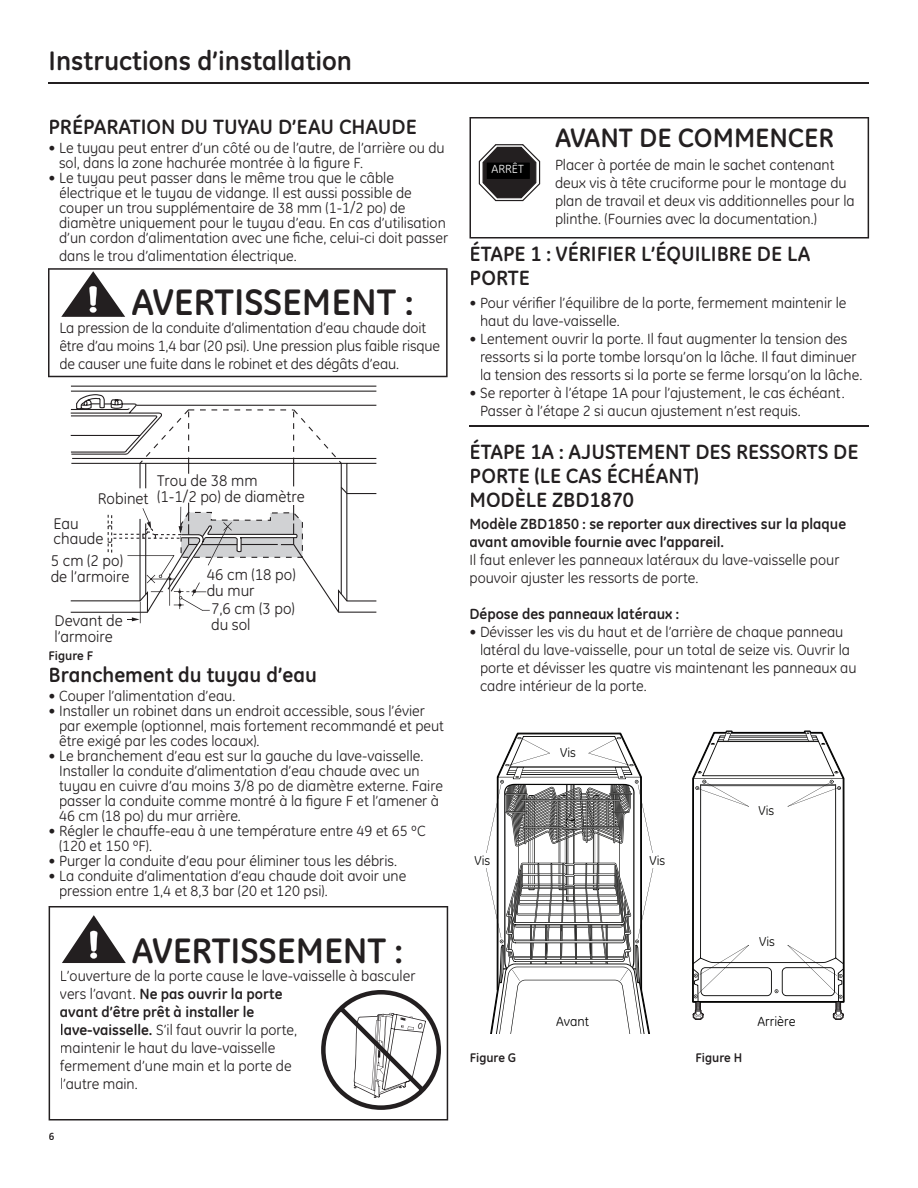
<style>
.page{position:relative;width:918px;height:1188px;background:#fff}
.page>*{position:absolute;margin:0;border:0;box-sizing:border-box;transform-origin:0 0}
.t1{font:700 37.5px "GE Inspira";color:#231f20}
.t2{font:700 36px "GE Inspira";color:#231f20}
.t3{font:700 27px "GE Inspira";color:#231f20}
.t4{font:700 21px/24px "GE Inspira";color:#231f20}
.t5{font:700 17.55px "GE Inspira";color:#fff}
.t6{font:15.75px/15.8px "GE Inspira";color:#231f20}
.t7{font:15px/18px "GE Inspira";color:#231f20}
.t8{font:700 15px/18px "GE Inspira";color:#231f20}
.t9{font:13.5px "GE Inspira";color:#000}
.t10{font:13.2px "GE Inspira";color:#050504}
.t11{font:700 12.75px "GE Inspira";color:#231f20}
.t12{font:12px "GE Inspira";color:#fff}
.t13{font:700 10.5px "GE Inspira";color:#231f20}
.s1{font-weight:700}
</style>
<div class="page">
<hr style="left:49px;top:82px;width:820px;height:2px;background:#231f20">
<hr style="left:60px;top:201px;width:345px;height:1px;background:#231f20">
<svg style="left:49px;top:906px;width:399px;height:214px"></svg>
<svg style="left:470px;top:117px;width:399px;height:122px"></svg>
<svg style="left:48px;top:268px;width:400px;height:109px"></svg>
<svg style="left:71px;top:386px;width:305px;height:227px"></svg>
<svg style="left:71px;top:394px;width:305px;height:218px"></svg>
<svg style="left:81px;top:399px;width:261px;height:224px"></svg>
<svg style="left:321px;top:990px;width:120px;height:120px"></svg>
<hr style="left:470px;top:426px;width:399px;height:1px;background:#231f20">
<svg style="left:692px;top:730px;width:153px;height:290px"></svg>
<svg style="left:486px;top:733px;width:168px;height:300px"></svg>
<div style="left:645px;top:854px;width:26px;height:14px;background:#fff"></div>
<svg style="left:479px;top:144px;width:61px;height:57px"></svg>
<h3 class="t3" style="left:49px;top:43px;width:305px">Instructions d’installation</h3>
<h3 class="t4" style="left:49px;top:114px;width:370px">PRÉPARATION DU TUYAU D’EAU CHAUDE</h3>
<p class="t7" style="left:59px;top:141px;width:387px;line-height:15px;text-indent:-10px">• Le tuyau peut entrer d’un côté ou de l’autre, de l’arrière ou du sol, dans la zone hachurée montrée à la figure F.</p>
<p class="t7" style="left:59px;top:171px;width:391px;line-height:15px;text-indent:-10px">• Le tuyau peut passer dans le même trou que le câble électrique et le tuyau de vidange. Il est aussi possible de couper un trou supplémentaire de 38 mm (1-1/2 po) de diamètre uniquement pour le tuyau d’eau. En cas d’utilisation d’un cordon d’alimentation avec une fiche, celui-ci doit passer</p>
<p class="t7" style="left:59px;top:247px;width:239px">dans le trou d’alimentation électrique.</p>
<h1 class="t1" style="left:131px;top:278px;width:283px">AVERTISSEMENT :</h1>
<p class="t7" style="left:59px;top:318px;width:382px">La pression de la conduite d’alimentation d’eau chaude doit être d’au moins 1,4 bar (20 psi). Une pression plus faible risque de causer une fuite dans le robinet et des dégâts d’eau.</p>
<p class="t6" style="left:98px;top:491px;width:52px">Robinet</p>
<p class="t6" style="left:54px;top:515px;width:51px">Eau chaude</p>
<p class="t6" style="left:51px;top:552px;width:80px">5 cm (2 po) de l’armoire</p>
<p class="t6" style="left:55px;top:613px;width:70px">Devant de l’armoire</p>
<p class="t6" style="left:157px;top:472px;width:149px">Trou de 38 mm<br>(1-1/2 po) de diamètre</p>
<p class="t6" style="left:207px;top:567px;width:91px">46 cm (18 po) du mur</p>
<p class="t6" style="left:211px;top:601px;width:85px">7,6 cm (3 po) du sol</p>
<p class="t11" style="left:49px;top:648px;width:46px">Figure F</p>
<h3 class="t4" style="left:49px;top:662px;width:270px">Branchement du tuyau d’eau</h3>
<p class="t7" style="left:49px;top:687px;width:188px">• Couper l’alimentation d’eau.</p>
<p class="t7" style="left:59px;top:704px;width:386px;line-height:15px;text-indent:-10px">• Installer un robinet dans un endroit accessible, sous l’évier par exemple (optionnel, mais fortement recommandé et peut être exigé par les codes locaux).</p>
<p class="t7" style="left:59px;top:749px;width:385px;line-height:15px;text-indent:-10px">• Le branchement d’eau est sur la gauche du lave-vaisselle.<br>Installer la conduite d’alimentation d’eau chaude avec un tuyau en cuivre d’au moins 3/8 po de diamètre externe. Faire passer la conduite comme montré à la figure F et l’amener à 46 cm (18 po) du mur arrière.</p>
<p class="t7" style="left:59px;top:824px;width:368px;line-height:15px;text-indent:-10px">• Régler le chauffe-eau à une température entre 49 et 65 ºC (120 et 150 ºF).</p>
<p class="t7" style="left:49px;top:852px;width:350px">• Purger la conduite d’eau pour éliminer tous les débris.</p>
<p class="t7" style="left:59px;top:869px;width:349px;line-height:15px;text-indent:-10px">• La conduite d’alimentation d’eau chaude doit avoir une pression entre 1,4 et 8,3 bar (20 et 120 psi).</p>
<h2 class="t2" style="left:132px;top:927px;width:272px">AVERTISSEMENT :</h2>
<p class="t7" style="left:60px;top:967px;width:357px">L’ouverture de la porte cause le lave-vaisselle à basculer vers l’avant. <span class="s1">Ne pas ouvrir la porte<br>avant d’être prêt à installer le<br>lave-vaisselle.</span> S’il faut ouvrir la porte,<br>maintenir le haut du lave-vaisselle<br>fermement d’une main et la porte de<br>l’autre main.</p>
<p class="t13" style="left:49px;top:1129px;width:7px">6</p>
<p class="t12" style="left:492px;top:162px;width:34px">ARRÊT</p>
<p class="t5" style="left:489px;top:161px;width:41px">STOP</p>
<h3 class="t3" style="left:555px;top:121px;width:281px">AVANT DE COMMENCER</h3>
<p class="t7" style="left:555px;top:156px;width:301px">Placer à portée de main le sachet contenant deux vis à tête cruciforme pour le montage du plan de travail et deux vis additionnelles pour la plinthe. (Fournies avec la documentation.)</p>
<h3 class="t4" style="left:470px;top:242px;width:342px">ÉTAPE 1 : VÉRIFIER L’ÉQUILIBRE DE LA<br>PORTE</h3>
<p class="t7" style="left:480px;top:294px;width:368px;text-indent:-10px">• Pour vérifier l’équilibre de la porte, fermement maintenir le haut du lave-vaisselle.</p>
<p class="t7" style="left:480px;top:330px;width:384px;text-indent:-10px">• Lentement ouvrir la porte. Il faut augmenter la tension des ressorts si la porte tombe lorsqu’on la lâche. Il faut diminuer la tension des ressorts si la porte se ferme lorsqu’on la lâche.</p>
<p class="t7" style="left:480px;top:384px;width:366px;text-indent:-10px">• Se reporter à l’étape 1A pour l’ajustement, le cas échéant.<br>Passer à l’étape 2 si aucun ajustement n’est requis.</p>
<h3 class="t4" style="left:470px;top:439px;width:390px">ÉTAPE 1A : AJUSTEMENT DES RESSORTS DE<br>PORTE (LE CAS ÉCHÉANT)<br>MODÈLE ZBD1870</h3>
<p class="t8" style="left:470px;top:515px;width:378px">Modèle ZBD1850 : se reporter aux directives sur la plaque avant amovible fournie avec l’appareil.</p>
<p class="t7" style="left:470px;top:551px;width:371px">Il faut enlever les panneaux latéraux du lave-vaisselle pour pouvoir ajuster les ressorts de porte.</p>
<p class="t8" style="left:470px;top:605px;width:211px">Dépose des panneaux latéraux :</p>
<p class="t7" style="left:480px;top:623px;width:378px;text-indent:-10px">• Dévisser les vis du haut et de l’arrière de chaque panneau latéral du lave-vaisselle, pour un total de seize vis. Ouvrir la porte et dévisser les quatre vis maintenant les panneaux au cadre intérieur de la porte.</p>
<p class="t10" style="left:474px;top:853px;width:17px">Vis</p>
<p class="t11" style="left:470px;top:1049px;width:48px">Figure G</p>
<p class="t10" style="left:560px;top:745px;width:17px">Vis</p>
<p class="t10" style="left:649px;top:853px;width:17px">Vis</p>
<p class="t10" style="left:759px;top:802px;width:17px">Vis</p>
<p class="t10" style="left:759px;top:934px;width:17px">Vis</p>
<p class="t9" style="left:556px;top:1014px;width:35px">Avant</p>
<p class="t9" style="left:758px;top:1013px;width:40px">Arrière</p>
<p class="t11" style="left:696px;top:1049px;width:48px">Figure H</p>
</div>
